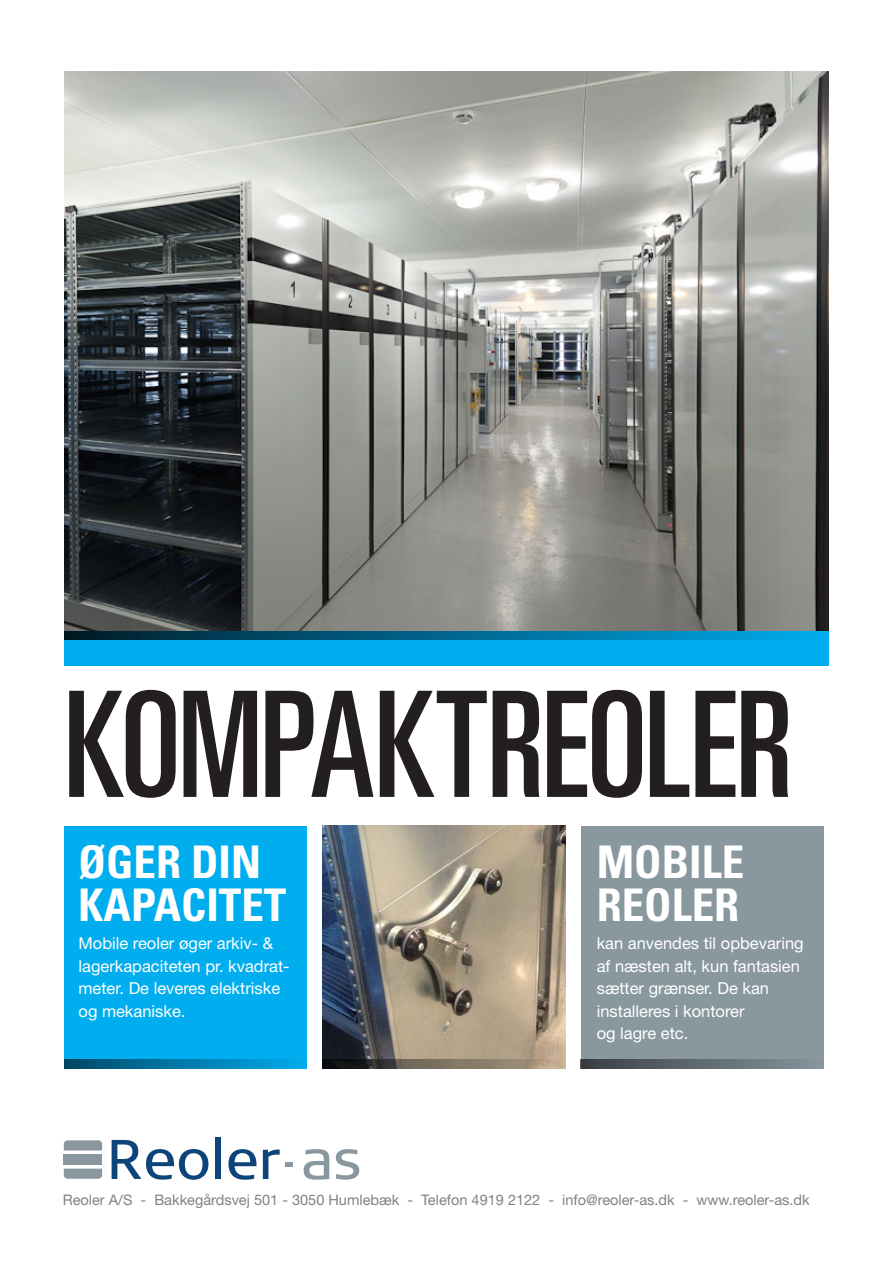
<style>
.page{position:relative;width:893px;height:1263px;background:#fff}
.page>*{position:absolute;margin:0;border:0;box-sizing:border-box;transform-origin:0 0}
.t1{font:ultra-condensed 147px "Univers";letter-spacing:-.01em;color:#231f20}
.t2{font:700 condensed 45px "Univers";color:#fff}
.t3{font:16.5px/22.5px "Helvetica Neue LT Pro";color:#fff}
.t4{font:14.55px "Helvetica Neue LT Pro";color:#808285}
</style>
<div class="page">
<svg style="left:112px;top:1140px;width:96px;height:40px"></svg>
<div style="left:216px;top:1137px;width:5px;height:42px;background:#0d457a"></div>
<svg style="left:228px;top:1149px;width:28px;height:31px"></svg>
<svg style="left:304px;top:1149px;width:25px;height:30px"></svg>
<svg style="left:336px;top:1149px;width:23px;height:30px"></svg>
<svg style="left:263px;top:1149px;width:30px;height:30px"></svg>
<div style="left:64px;top:1154px;width:38px;height:11px;background:#89979f"></div>
<svg style="left:64px;top:1140px;width:38px;height:10px"></svg>
<svg style="left:64px;top:1168px;width:38px;height:11px"></svg>
<img style="left:64px;top:72px;width:765px;height:559px">
<div style="left:64px;top:631px;width:765px;height:34px;background:#00aeef"></div>
<svg style="left:64px;top:631px;width:730px;height:9px;background:#006188"></svg>
<div style="left:64px;top:826px;width:242px;height:242px;background:#00aeef"></div>
<img style="left:322px;top:826px;width:243px;height:234px">
<svg style="left:64px;top:1060px;width:227px;height:8px;background:#0077a5"></svg>
<div style="left:581px;top:826px;width:243px;height:242px;background:#89979f"></div>
<svg style="left:581px;top:1060px;width:218px;height:8px;background:#5c656c"></svg>
<svg style="left:322px;top:1060px;width:243px;height:8px;background:#6d6356"></svg>
<p class="t1" style="left:64px;top:661px;width:731px">KOMPAKTREOLER</p>
<p class="t2" style="left:79px;top:834px;width:184px">ØGER DIN</p>
<p class="t2" style="left:79px;top:878px;width:209px">KAPACITET</p>
<p class="t3" style="left:79px;top:932px;width:213px">Mobile reoler øger arkiv- &amp; lagerkapaciteten pr. kvadrat-</p>
<p class="t3" style="left:79px;top:977px;width:203px">meter. De leveres elektriske</p>
<p class="t3" style="left:79px;top:999px;width:108px">og mekaniske.</p>
<p class="t2" style="left:597px;top:834px;width:149px">MOBILE</p>
<p class="t2" style="left:597px;top:878px;width:144px">REOLER</p>
<p class="t3" style="left:597px;top:932px;width:208px">kan anvendes til opbevaring</p>
<p class="t3" style="left:597px;top:954px;width:205px">af næsten alt, kun fantasien sætter grænser. De kan</p>
<p class="t3" style="left:597px;top:999px;width:149px">installeres i kontorer</p>
<p class="t3" style="left:597px;top:1022px;width:93px">og lagre etc.</p>
<p class="t4" style="left:63px;top:1191px;width:748px">Reoler A/S - Bakkegårdsvej 501 - 3050 Humlebæk - Telefon 4919 2122 - info@reoler-as.dk - www.reoler-as.dk</p>
</div>
